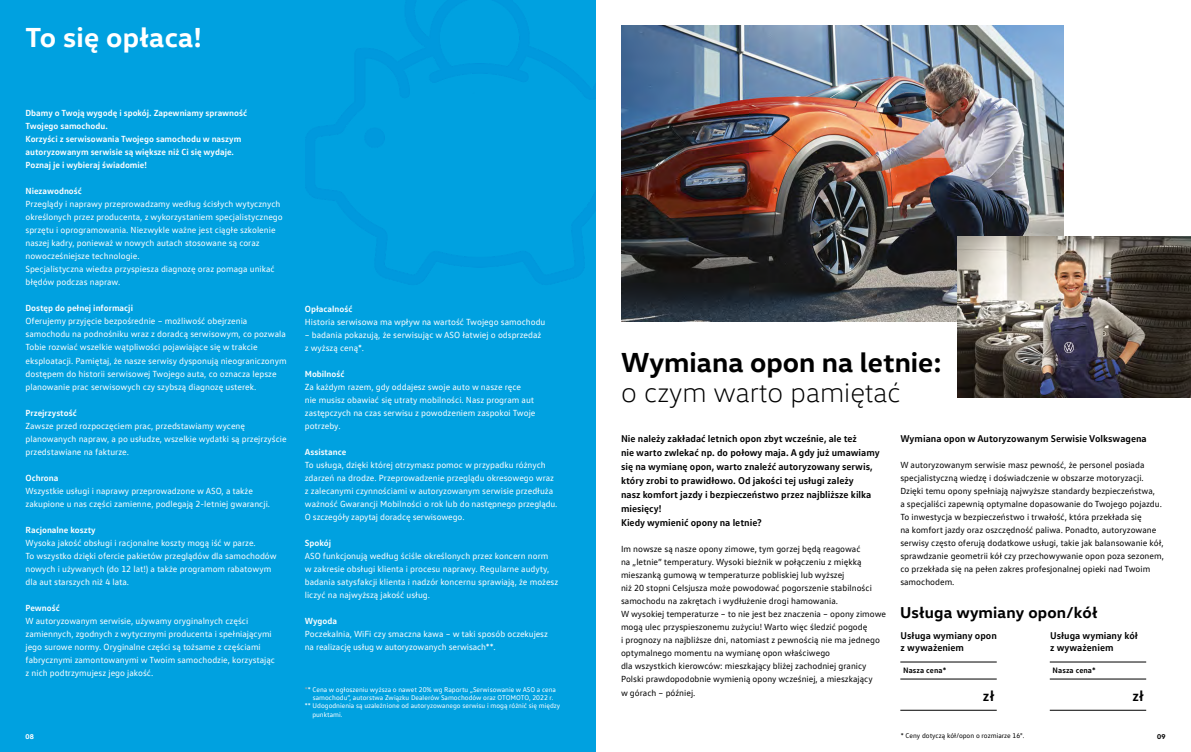
<style>
.page{position:relative;width:1191px;height:752px;background:#fff}
.page>*{position:absolute;margin:0;border:0;box-sizing:border-box;transform-origin:0 0}
.t1{font:700 28px "VW Head";color:#000}
.t2{font:300 28px "VW Head";color:#000}
.t3{font:700 28px "VW Head";letter-spacing:.01em;color:#fff}
.t4{font:700 16px "VW Head";letter-spacing:.01em;color:#000}
.t5{font:700 15px "VW Text";color:#000}
.t6{font:700 10px/14px "VW Text";color:#000}
.t7{font:9px/13px "VW Text";color:#fff}
.t8{font:9px/13px "VW Text";color:#000}
.t9{font:700 9px/13px "VW Text";color:#fff}
.t10{font:700 8px "VW Text";letter-spacing:.01em;color:#000}
.t11{font:7px "VW Text";color:#fff}
.t12{font:7px "VW Text";color:#000}
.t13{font:700 7px "VW Head";color:#fff}
.t14{font:700 7px "VW Head";color:#000}
.s1{color:#99a5ad}
</style>
<div class="page">
<img style="left:621px;top:26px;width:442px;height:295px">
<div style="left:0;top:0;width:596px;height:751px;background:#00a1e0"></div>
<img style="left:957px;top:236px;width:234px;height:161px">
<hr style="left:900px;top:709px;width:96px;height:1px;background:#000">
<hr style="left:900px;top:661px;width:96px;height:1px;background:#000">
<hr style="left:900px;top:678px;width:96px;height:1px;background:#000">
<hr style="left:1049px;top:709px;width:97px;height:1px;background:#000">
<hr style="left:1049px;top:661px;width:97px;height:1px;background:#000">
<hr style="left:1049px;top:678px;width:97px;height:1px;background:#000">
<h1 class="t3" style="left:26px;top:20px;width:178px">To się opłaca!</h1>
<p class="t9" style="left:26px;top:106px;width:223px">Dbamy o Twoją wygodę i spokój. Zapewniamy sprawność Twojego samochodu.<br>Korzyści z serwisowania Twojego samochodu w naszym autoryzowanym serwisie są większe niż Ci się wydaje.<br>Poznaj je i wybieraj świadomie!</p>
<p class="t9" style="left:26px;top:184px;width:58px">Niezawodność</p>
<p class="t7" style="left:26px;top:197px;width:259px">Przeglądy i naprawy przeprowadzamy według ścisłych wytycznych określonych przez producenta, z wykorzystaniem specjalistycznego sprzętu i oprogramowania. Niezwykle ważne jest ciągłe szkolenie naszej kadry, ponieważ w nowych autach stosowane są coraz nowocześniejsze technologie.<br>Specjalistyczna wiedza przyspiesza diagnozę oraz pomaga unikać błędów podczas napraw.</p>
<p class="t9" style="left:26px;top:301px;width:109px">Dostęp do pełnej informacji</p>
<p class="t7" style="left:26px;top:314px;width:263px">Oferujemy przyjęcie bezpośrednie – możliwość obejrzenia samochodu na podnośniku wraz z doradcą serwisowym, co pozwala Tobie rozwiać wszelkie wątpliwości pojawiające się w trakcie eksploatacji. Pamiętaj, że nasze serwisy dysponują nieograniczonym dostępem do historii serwisowej Twojego auta, co oznacza lepsze planowanie prac serwisowych czy szybszą diagnozę usterek.</p>
<p class="t9" style="left:26px;top:405px;width:53px">Przejrzystość</p>
<p class="t7" style="left:26px;top:418px;width:263px">Zawsze przed rozpoczęciem prac, przedstawiamy wycenę planowanych napraw, a po usłudze, wszelkie wydatki są przejrzyście przedstawiane na fakturze.</p>
<p class="t9" style="left:26px;top:470px;width:34px">Ochrona</p>
<p class="t7" style="left:26px;top:483px;width:246px">Wszystkie usługi i naprawy przeprowadzone w ASO, a także zakupione u nas części zamienne, podlegają 2-letniej gwarancji.</p>
<p class="t9" style="left:26px;top:522px;width:72px">Racjonalne koszty</p>
<p class="t7" style="left:26px;top:535px;width:253px">Wysoka jakość obsługi i racjonalne koszty mogą iść w parze.<br>To wszystko dzięki ofercie pakietów przeglądów dla samochodów nowych i używanych (do 12 lat!) a także programom rabatowym dla aut starszych niż 4 lata.</p>
<p class="t9" style="left:26px;top:600px;width:36px">Pewność</p>
<p class="t7" style="left:26px;top:613px;width:251px">W autoryzowanym serwisie, używamy oryginalnych części zamiennych, zgodnych z wytycznymi producenta i spełniającymi jego surowe normy. Oryginalne części są tożsame z częściami fabrycznymi zamontowanymi w Twoim samochodzie, korzystając z nich podtrzymujesz jego jakość.</p>
<p class="t13" style="left:26px;top:731px;width:10px">08</p>
<p class="t9" style="left:305px;top:302px;width:49px">Opłacalność</p>
<p class="t7" style="left:305px;top:315px;width:242px">Historia serwisowa ma wpływ na wartość Twojego samochodu</p>
<p class="t7" style="left:305px;top:328px;width:238px">– badania pokazują, że serwisując w ASO łatwiej o odsprzedaż z wyższą ceną*.</p>
<p class="t9" style="left:305px;top:367px;width:41px">Mobilność</p>
<p class="t7" style="left:305px;top:380px;width:232px">Za każdym razem, gdy oddajesz swoje auto w nasze ręce<br>nie musisz obawiać się utraty mobilności. Nasz program aut zastępczych na czas serwisu z powodzeniem zaspokoi Twoje potrzeby.</p>
<p class="t9" style="left:305px;top:445px;width:43px">Assistance</p>
<p class="t7" style="left:305px;top:458px;width:254px">To usługa, dzięki której otrzymasz pomoc w przypadku różnych zdarzeń na drodze. Przeprowadzenie przeglądu okresowego wraz z zalecanymi czynnościami w autoryzowanym serwisie przedłuża ważność Gwarancji Mobilności o rok lub do następnego przeglądu.<br>O szczegóły zapytaj doradcę serwisowego.</p>
<p class="t9" style="left:305px;top:536px;width:28px">Spokój</p>
<p class="t7" style="left:305px;top:549px;width:255px">ASO funkcjonują według ściśle określonych przez koncern norm<br>w zakresie obsługi klienta i procesu naprawy. Regularne audyty, badania satysfakcji klienta i nadzór koncernu sprawiają, że możesz liczyć na najwyższą jakość usług.</p>
<p class="t9" style="left:305px;top:614px;width:34px">Wygoda</p>
<p class="t7" style="left:305px;top:627px;width:245px">Poczekalnia, WiFi czy smaczna kawa – w taki sposób oczekujesz na realizację usług w autoryzowanych serwisach**.</p>
<p class="t11" style="left:305px;top:684px;width:253px"><span class="s1">*</span>* Cena w ogłoszeniu wyższa o nawet 20% wg Raportu „Serwisowanie w ASO a cena</p>
<p class="t11" style="left:313px;top:692px;width:242px">samochodu”, autorstwa Związku Dealerów Samochodów oraz OTOMOTO, 2022 r.</p>
<p class="t11" style="left:305px;top:701px;width:257px">** Udogodnienia są uzależnione od autoryzowanego serwisu i mogą różnić się między</p>
<p class="t11" style="left:312px;top:709px;width:32px">punktami.</p>
<h1 class="t1" style="left:621px;top:343px;width:322px">Wymiana opon na letnie:</h1>
<h1 class="t2" style="left:621px;top:375px;width:281px">o czym warto pamiętać</h1>
<p class="t6" style="left:621px;top:431px;width:260px">Nie należy zakładać letnich opon zbyt wcześnie, ale też<br>nie warto zwlekać np. do połowy maja. A gdy już umawiamy się na wymianę opon, warto znaleźć autoryzowany serwis, który zrobi to prawidłowo. Od jakości tej usługi zależy<br>nasz komfort jazdy i bezpieczeństwo przez najbliższe kilka miesięcy!<br>Kiedy wymienić opony na letnie?</p>
<p class="t8" style="left:621px;top:542px;width:267px">Im nowsze są nasze opony zimowe, tym gorzej będą reagować<br>na „letnie” temperatury. Wysoki bieżnik w połączeniu z miękką mieszanką gumową w temperaturze pobliskiej lub wyższej<br>niż 20 stopni Celsjusza może powodować pogorszenie stabilności samochodu na zakrętach i wydłużenie drogi hamowania.<br>W wysokiej temperaturze – to nie jest bez znaczenia – opony zimowe mogą ulec przyspieszonemu zużyciu! Warto więc śledzić pogodę<br>i prognozy na najbliższe dni, natomiast z pewnością nie ma jednego optymalnego momentu na wymianę opon właściwego<br>dla wszystkich kierowców: mieszkający bliżej zachodniej granicy Polski prawdopodobnie wymienią opony wcześniej, a mieszkający<br>w górach – później.</p>
<p class="t6" style="left:900px;top:431px;width:248px">Wymiana opon w Autoryzowanym Serwisie Volkswagena</p>
<p class="t8" style="left:900px;top:458px;width:265px">W autoryzowanym serwisie masz pewność, że personel posiada specjalistyczną wiedzę i doświadczenie w obszarze motoryzacji.<br>Dzięki temu opony spełniają najwyższe standardy bezpieczeństwa,<br>a specjaliści zapewnią optymalne dopasowanie do Twojego pojazdu.<br>To inwestycja w bezpieczeństwo i trwałość, która przekłada się<br>na komfort jazdy oraz oszczędność paliwa. Ponadto, autoryzowane serwisy często oferują dodatkowe usługi, takie jak balansowanie kół, sprawdzanie geometrii kół czy przechowywanie opon poza sezonem, co przekłada się na pełen zakres profesjonalnej opieki nad Twoim samochodem.</p>
<h2 class="t4" style="left:900px;top:601px;width:199px">Usługa wymiany opon/kół</h2>
<p class="t6" style="left:900px;top:629px;width:98px;line-height:12px">Usługa wymiany opon z wyważeniem</p>
<p class="t6" style="left:1050px;top:629px;width:89px;line-height:12px">Usługa wymiany kół z wyważeniem</p>
<p class="t10" style="left:903px;top:665px;width:45px">Nasza cena*</p>
<h3 class="t5" style="left:983px;top:685px;width:13px">zł</h3>
<p class="t10" style="left:1052px;top:665px;width:45px">Nasza cena*</p>
<h3 class="t5" style="left:1132px;top:685px;width:13px">zł</h3>
<p class="t12" style="left:901px;top:731px;width:125px">* Ceny dotyczą kół/opon o rozmiarze 16".</p>
<p class="t14" style="left:1157px;top:731px;width:10px">09</p>
</div>
